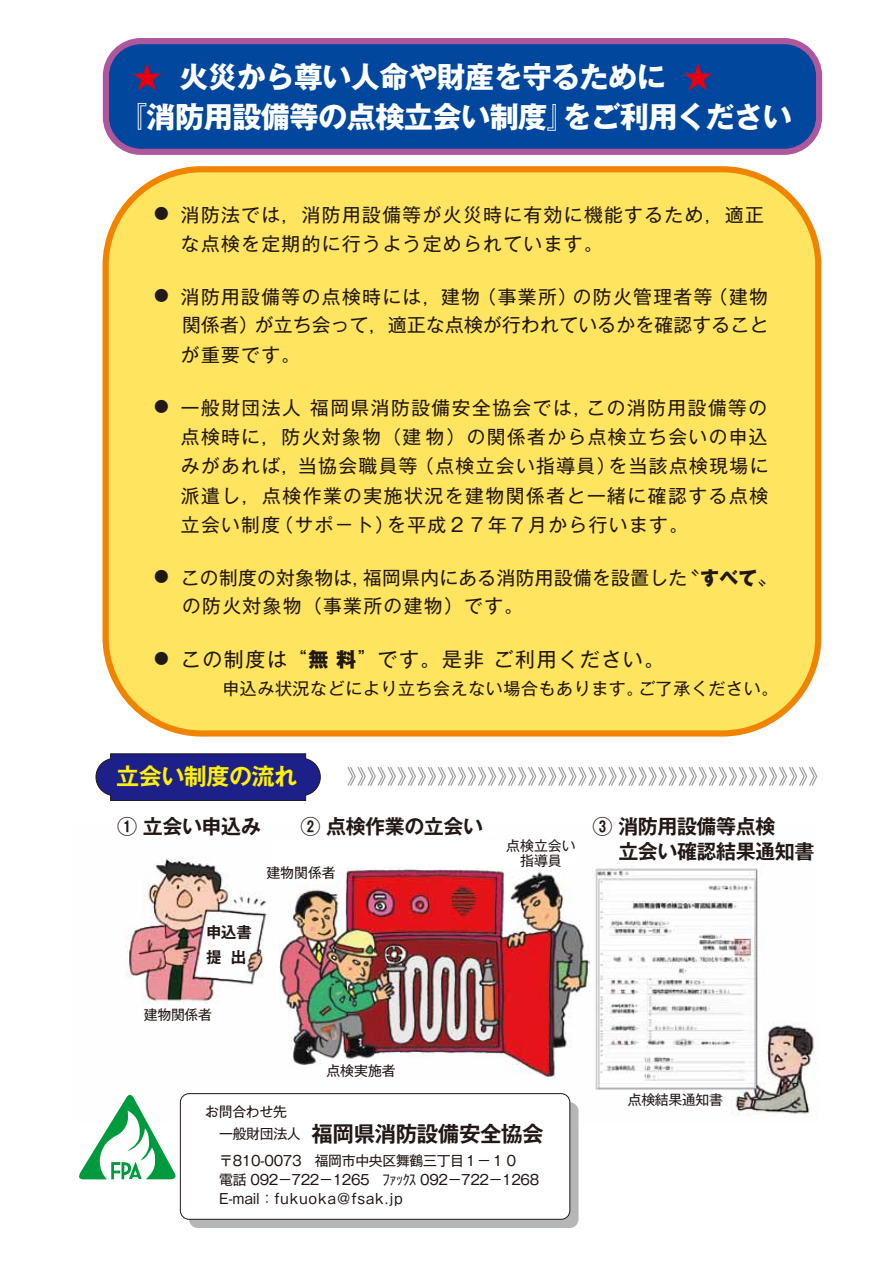
<style>
.page{position:relative;width:893px;height:1263px;background:#fff}
.page>*{position:absolute;margin:0;border:0;box-sizing:border-box;transform-origin:0 0}
.t1{font:700 29.4px/40px "Gothic MB101 Pro";letter-spacing:-.025em;color:#fff}
.t2{font:700 23.1px "Gothic MB101 Pro De";letter-spacing:-.025em;color:#fff100}
.t3{font:700 21.6px "Gothic MB101 Pro De";letter-spacing:-.025em;color:#221815}
.t4{font:700 20.1px/24.8px "Gothic MB101 Pro De";letter-spacing:-.025em;color:#221815}
.t5{font:20.1px "Gothic MB101 Pro";letter-spacing:.075em;color:#221815}
.t6{font:18.75px/29.4px "Gothic MB101 Pro";letter-spacing:.075em;color:#221815}
.t7{font:18.75px/28.7px "Gothic MB101 Pro";letter-spacing:.02em;color:#221815}
.t8{font:18.75px "Gothic MB101 Pro";letter-spacing:.015em;color:#221815}
.t9{font:16.95px "Gothic MB101 Pro";letter-spacing:.035em;color:#221815}
.t10{font:700 15.45px/24.8px "Gothic MB101 Pro De";color:#221815}
.t11{font:13.95px/18.5px "Gothic MB101 Pro";letter-spacing:-.025em;color:#221815}
.t12{font:13.95px/15px "Gothic MB101 Pro";color:#221815;text-align:center}
.s1{color:#e60012}
.s2{font-size:14.7px}
.s3{font-weight:800}
.s4{font-size:20.1px}
.s5{font-family:"Gothic MB101 Pro";font-weight:400;font-size:13.95px}
</style>
<div class="page">
<div style="left:106px;top:169px;width:712px;height:564px;background:#ffe55f;border-radius:96px"></div>
<div style="left:103px;top:166px;width:718px;height:570px;border:6px solid #f08300;border-radius:96px"></div>
<div style="left:106px;top:41px;width:713px;height:111px;background:#00479d;border-radius:35px"></div>
<div style="left:103px;top:38px;width:719px;height:117px;border:6px solid #af579d;border-radius:35px"></div>
<img style="left:125px;top:822px;width:692px;height:300px">
<div style="left:189px;top:1102px;width:390px;height:126px;background:#b5b6b6;border-radius:9px"></div>
<div style="left:180px;top:1093px;width:390px;height:126px;background:#fff;border-radius:9px"></div>
<div style="left:180px;top:1093px;width:390px;height:127px;border:1px solid #221815;border-radius:9px"></div>
<svg style="left:95px;top:753px;width:226px;height:48px;background:#2b2d8a"></svg>
<div style="left:276px;top:840px;width:296px;height:207px;background:#fff"></div>
<img style="left:280px;top:867px;width:310px;height:212px">
<svg style="left:347px;top:767px;width:470px;height:19px"></svg>
<svg style="left:79px;top:1091px;width:98px;height:88px"></svg>
<h1 class="t1" style="left:118px;top:53px;width:676px;text-indent:15px"><span class="s1">★</span> 火災から尊い人命や財産を守るために <span class="s1">★<br></span>『消防用設備等の点検立会い制度』をご利用ください</h1>
<p class="t6" style="left:181px;top:197px;width:585px;text-indent:-27px"><span class="s2">●</span> 消防法では，消防用設備等が火災時に有効に機能するため，適正な点検を定期的に行うよう定められています。</p>
<p class="t6" style="left:154px;top:279px;width:615px"><span class="s2">●</span> 消防用設備等の点検時には，建物（事業所）の防火管理者等（建物</p>
<p class="t8" style="left:154px;top:309px;width:616px">　 関係者）が立ち会って，適正な点検が行われているかを確認すること</p>
<p class="t6" style="left:181px;top:338px;width:121px">が重要です。</p>
<p class="t6" style="left:181px;top:390px;width:589px;text-align:justify;text-indent:-27px"><span class="s2">●</span> 一般財団法人 福岡県消防設備安全協会では，この消防用設備等の点検時に，防火対象物（建物）の関係者から点検立ち会いの申込みがあれば，当協会職員等（点検立会い指導員）を当該点検現場に派遣し，点検作業の実施状況を建物関係者と一緒に確認する点検立会い制度（サポ－ト）を平成２７年７月から行います。</p>
<p class="t7" style="left:154px;top:560px;width:624px"><span class="s2">●</span> この制度の対象物は，福岡県内にある消防用設備を設置した〝<span class="s3">すべて</span>〟　 の防火対象物（事業所の建物）です。</p>
<p class="t5" style="left:154px;top:642px;width:512px"><span class="s2">●</span> この制度は “<span class="s3">無料</span>”です。是非 ご利用ください。</p>
<p class="t9" style="left:154px;top:674px;width:626px"><span class="s4">　 　</span> 申込み状況などにより立ち会えない場合もあります。ご了承ください。</p>
<p class="t2" style="left:116px;top:757px;width:183px">立会い制度の流れ</p>
<p class="t4" style="left:117px;top:812px;width:145px">① 立会い申込み</p>
<p class="t4" style="left:300px;top:812px;width:184px">② 点検作業の立会い</p>
<p class="t4" style="left:593px;top:812px;width:223px">③ 消防用設備等点検<br>　 立会い確認結果通知書</p>
<p class="t12" style="left:506px;top:836px;width:71px">点検立会い指導員</p>
<p class="t11" style="left:266px;top:862px;width:71px">建物関係者</p>
<p class="t10" style="left:206px;top:918px;width:47px">申込書提 出</p>
<p class="t11" style="left:144px;top:1003px;width:70px">建物関係者</p>
<p class="t11" style="left:326px;top:1060px;width:71px">点検実施者</p>
<p class="t11" style="left:205px;top:1100px;width:83px">お問合わせ先</p>
<p class="t3" style="left:219px;top:1116px;width:326px"><span class="s5">一般財団法人</span> 福岡県消防設備安全協会</p>
<p class="t11" style="left:219px;top:1150px;width:322px">〒810-0073　福岡市中央区舞鶴三丁目１－１０<br>電話 092－722－1265　ﾌｧｯｸｽ 092－722－1268<br>E-mail ： fukuoka＠fsak.jp</p>
<p class="t11" style="left:628px;top:1088px;width:97px">点検結果通知書</p>
</div>
